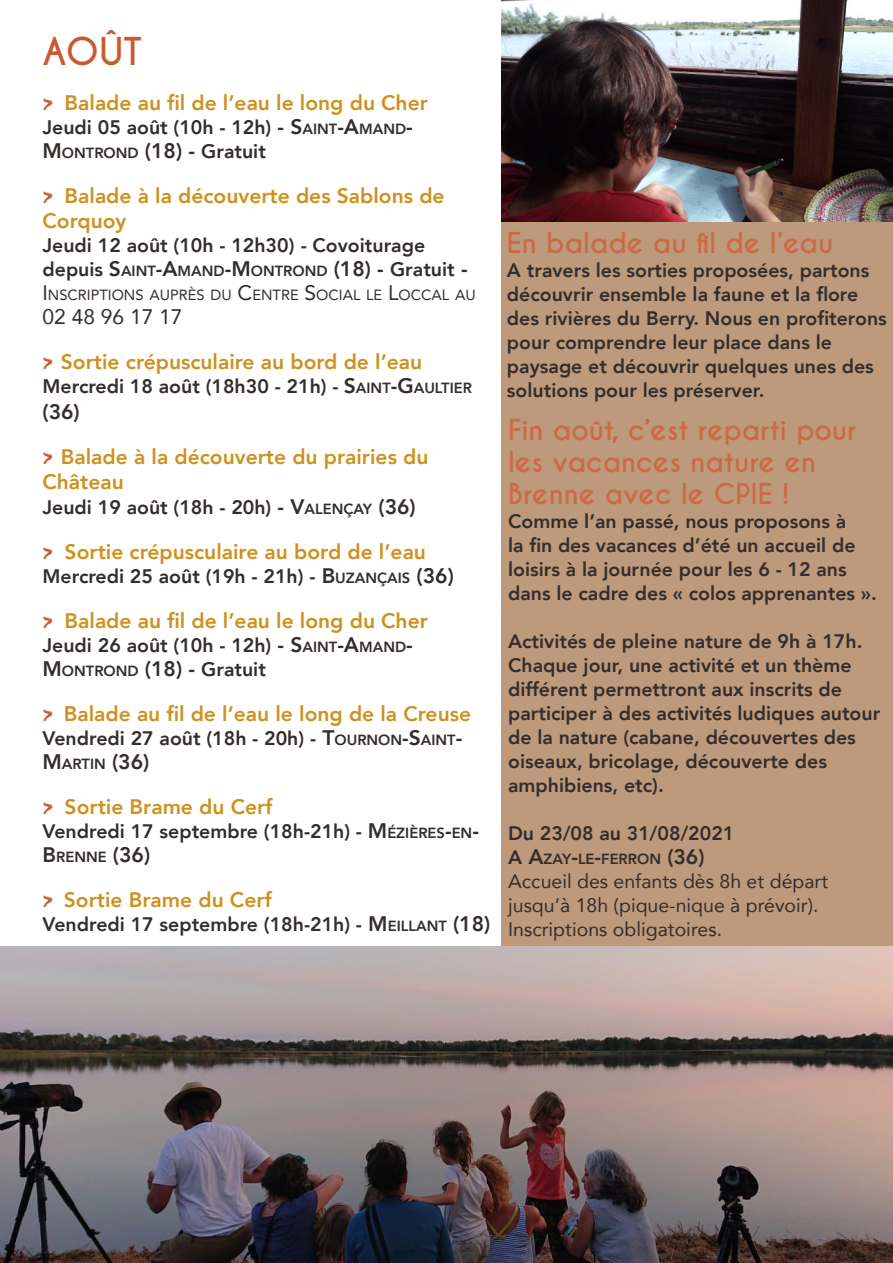
<style>
.page{position:relative;width:893px;height:1263px;background:#fff}
.page>*{position:absolute;margin:0;border:0;box-sizing:border-box;transform-origin:0 0}
.t1{font:700 36px "Caviar Dreams";color:#c95a2f}
.t2{font:700 27px/32.4px "Caviar Dreams";color:#cb6a47}
.t3{font:800 21px/25.2px "Avenir";color:#ce911f}
.t4{font:21px "Avenir";color:#332d2c}
.t5{font:800 21px "Avenir";color:#332d2c}
.t6{font:800 19.5px/24px "Avenir";color:#332d2c}
.t7{font:19.5px/24px "Avenir";color:#332d2c}
.t8{font:14.7px/24px "Avenir";color:#332d2c}
.t9{font:800 14.7px "Avenir";color:#332d2c}
.t10{font:italic 12px "Clearface";color:#231f20}
.s1{font-family:"Chalkduster";font-weight:400;font-size:22.5px;color:#c95a2f}
.s2{font-size:21px}
.s3{font-size:14.7px}
.s4{font-size:19.5px}
.s5{font-weight:800;font-size:19.5px}
.s6{font-weight:800;font-size:21px}
.s7{font-weight:800}
</style>
<div class="page">
<div style="left:501px;top:0;width:392px;height:946px;background:#bc9a7b"></div>
<img style="left:0;top:946px;width:893px;height:317px">
<img style="left:502px;top:0;width:391px;height:221px">
<div style="left:508px;top:418px;width:382px;height:528px;background:#bc9a7b"></div>
<p class="t1" style="left:43px;top:30px;width:101px">AOÛT</p>
<p class="t3" style="left:43px;top:90px;width:387px"><span class="s1">&gt;</span> Balade au fil de l’eau le long du Cher</p>
<p class="t6" style="left:43px;top:115px;width:372px">Jeudi 05 août (10h - 12h) <span class="s2">-</span> <span class="s2">S</span><span class="s3">AINT</span><span class="s2">-A</span><span class="s3">MAND</span><span class="s2">-</span></p>
<p class="t9" style="left:43px;top:141px;width:225px"><span class="s2">M</span> ONTROND <span class="s2">(18) -</span> <span class="s4">Gratuit</span></p>
<p class="t3" style="left:43px;top:183px;width:404px"><span class="s1">&gt;</span> Balade à la découverte des Sablons de<br>Corquoy</p>
<p class="t6" style="left:43px;top:234px;width:384px">Jeudi 12 août (10h - 12h30) - Covoiturage</p>
<p class="t8" style="left:43px;top:259px;width:435px"><span class="s5">depuis</span> <span class="s6">S</span><span class="s7">AINT</span><span class="s6">-A</span><span class="s7">MAND</span><span class="s6">-M</span> <span class="s7">ONTROND</span> <span class="s6">(18) -</span> <span class="s5">Gratuit</span> <span class="s6">-<br></span><span class="s2">I</span>NSCRI PTIONS AUPRÈS DU <span class="s2">C</span>ENTRE <span class="s2">S</span>OCIAL LE <span class="s2">L</span>OCCAL AU</p>
<p class="t4" style="left:43px;top:300px;width:142px">02 48 96 17 17</p>
<p class="t3" style="left:43px;top:349px;width:381px"><span class="s1">&gt;</span> Sortie crépusculaire au bord de l’eau</p>
<p class="t6" style="left:43px;top:375px;width:431px">Mercredi 18 août (18h30 - 21h) - <span class="s2">S</span><span class="s3">AINT</span><span class="s2">-G</span><span class="s3">AULTIER</span></p>
<p class="t5" style="left:43px;top:395px;width:39px">(36)</p>
<p class="t3" style="left:43px;top:444px;width:387px"><span class="s1">&gt;</span> Balade à la découverte du prairies du<br>Château</p>
<p class="t6" style="left:43px;top:495px;width:375px">Jeudi 19 août (18h - 20h) <span class="s2">-</span> <span class="s2">V</span><span class="s3">ALENÇAY</span> <span class="s2">(36)</span></p>
<p class="t3" style="left:43px;top:539px;width:385px"><span class="s1">&gt;</span> Sortie crépusculaire au bord de l’eau</p>
<p class="t6" style="left:43px;top:564px;width:413px">Mercredi 25 août (19h - 21h) - <span class="s2">B</span><span class="s3">UZANÇAIS</span> <span class="s2">(36)</span></p>
<p class="t3" style="left:43px;top:608px;width:387px"><span class="s1">&gt;</span> Balade au fil de l’eau le long du Cher</p>
<p class="t6" style="left:43px;top:633px;width:372px">Jeudi 26 août (10h - 12h) <span class="s2">-</span> <span class="s2">S</span><span class="s3">AINT</span><span class="s2">-A</span><span class="s3">MAND</span><span class="s2">-</span></p>
<p class="t9" style="left:43px;top:659px;width:225px"><span class="s2">M</span> ONTROND <span class="s2">(18) -</span> <span class="s4">Gratuit</span></p>
<p class="t3" style="left:43px;top:701px;width:430px"><span class="s1">&gt;</span> Balade au fil de l’eau le long de la Creuse</p>
<p class="t6" style="left:43px;top:726px;width:421px">Vendredi 27 août (18h - 20h) - <span class="s2">T</span><span class="s3">OURNON</span><span class="s2">-S</span><span class="s3">AINT</span><span class="s2">-</span></p>
<p class="t9" style="left:43px;top:752px;width:108px"><span class="s2">M</span> ARTIN <span class="s2">(36)</span></p>
<p class="t3" style="left:43px;top:794px;width:232px"><span class="s1">&gt;</span> Sortie Brame du Cerf</p>
<p class="t6" style="left:43px;top:819px;width:438px">Vendredi 17 septembre (18h-21h) - <span class="s2">M</span> <span class="s3">ÉZIÈRES</span><span class="s2">-</span><span class="s3">EN</span><span class="s2">-</span></p>
<p class="t9" style="left:43px;top:845px;width:109px"><span class="s2">B</span>RENNE <span class="s2">(36)</span></p>
<p class="t3" style="left:43px;top:887px;width:231px"><span class="s1">&gt;</span> Sortie Brame du Cerf</p>
<p class="t6" style="left:43px;top:912px;width:449px">Vendredi 17 septembre (18h-21h) - <span class="s2">M</span> <span class="s3">EILLANT</span> <span class="s2">(18)</span></p>
<p class="t10" style="left:507px;top:199px;width:57px">© F. Genot</p>
<p class="t2" style="left:507px;top:228px;width:328px">En balade au fil de l’eau</p>
<p class="t6" style="left:507px;top:259px;width:381px">A travers les sorties proposées, partons découvrir ensemble la faune et la flore des rivières du Berry. Nous en profiterons pour comprendre leur place dans le paysage et découvrir quelques unes des solutions pour les préserver.</p>
<p class="t2" style="left:508px;top:414px;width:350px">Fin août, c’est reparti pour</p>
<p class="t2" style="left:508px;top:446px;width:309px">les vacances nature en<br>Brenne avec le CPIE !</p>
<p class="t6" style="left:508px;top:510px;width:370px">Comme l’an passé, nous proposons à<br>la fin des vacances d’été un accueil de loisirs à la journée pour les 6 - 12 ans dans le cadre des « colos apprenantes ».</p>
<p class="t6" style="left:508px;top:630px;width:356px">Activités de pleine nature de 9h à 17h.</p>
<p class="t6" style="left:508px;top:654px;width:374px">Chaque jour, une activité et un thème différent permettront aux inscrits de participer à des activités ludiques autour de la nature (cabane, découvertes des oiseaux, bricolage, découverte des amphibiens, etc).</p>
<p class="t6" style="left:508px;top:822px;width:228px">Du 23/08 au 31/08/2021</p>
<p class="t9" style="left:508px;top:848px;width:198px"><span class="s4">A</span> <span class="s2">A</span>ZAY<span class="s2">-</span>LE<span class="s2">-</span>FERRON <span class="s2">(36)</span></p>
<p class="t7" style="left:508px;top:869px;width:322px">Accueil des enfants dès 8h et départ jusqu’à 18h (pique-nique à prévoir).</p>
<p class="t7" style="left:508px;top:917px;width:215px">Inscriptions obligatoires.</p>
</div>
